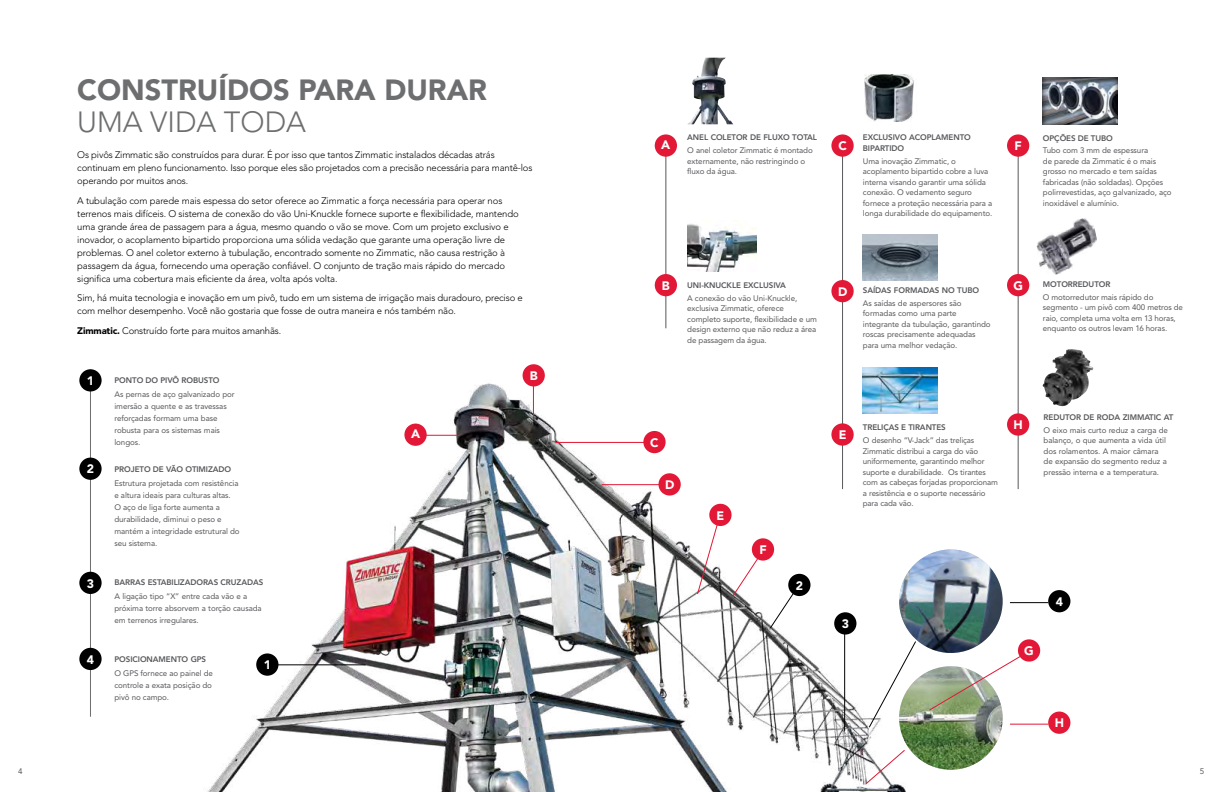
<style>
.page{position:relative;width:1224px;height:792px;background:#fff}
.page>*{position:absolute;margin:0;border:0;box-sizing:border-box;transform-origin:0 0}
.t1{font:900 29px "Avenir LT Std";color:#6d6e70}
.t2{font:300 29px "Avenir LT Std";color:#6d6e70}
.t3{font:900 12.3px "Avenir LT Std";color:#fff}
.t4{font:300 9.5px/13px "Avenir LT Std";letter-spacing:-.01em;color:#000}
.t5{font:8px/10.5px "Avenir LT Std";letter-spacing:-.01em;color:#57585b}
.t6{font:800 8px/10.5px "Avenir LT Std";letter-spacing:-.01em;color:#57585b}
.s1{font-weight:900}
</style>
<div class="page">
<img style="left:207px;top:364px;width:700px;height:428px">
<hr style="left:666px;top:139px;width:1px;height:189px;background:#57585b">
<img style="left:687px;top:224px;width:70px;height:48px">
<img style="left:688px;top:58px;width:45px;height:66px">
<img style="left:700px;top:82px;width:16px;height:10px">
<div style="left:655px;top:134px;width:22px;height:23px;background:#e21836;border-radius:50%"></div>
<div style="left:655px;top:274px;width:22px;height:22px;background:#e21836;border-radius:50%"></div>
<img style="left:863px;top:234px;width:74px;height:47px">
<img style="left:1052px;top:349px;width:20px;height:22px">
<div style="left:1034px;top:71px;width:92px;height:53px;background:#000;opacity:.75"></div>
<hr style="left:842px;top:139px;width:1px;height:350px;background:#57585b">
<div style="left:831px;top:134px;width:23px;height:23px;background:#e21836;border-radius:50%"></div>
<div style="left:831px;top:280px;width:23px;height:22px;background:#e21836;border-radius:50%"></div>
<div style="left:831px;top:423px;width:23px;height:23px;background:#e21836;border-radius:50%"></div>
<img style="left:864px;top:75px;width:50px;height:46px">
<img style="left:863px;top:368px;width:74px;height:46px">
<img style="left:1036px;top:218px;width:61px;height:57px">
<hr style="left:1018px;top:139px;width:1px;height:350px;background:#57585b">
<div style="left:1007px;top:134px;width:22px;height:23px;background:#e21836;border-radius:50%"></div>
<div style="left:1007px;top:274px;width:22px;height:22px;background:#e21836;border-radius:50%"></div>
<div style="left:1007px;top:413px;width:22px;height:23px;background:#e21836;border-radius:50%"></div>
<hr style="left:90px;top:370px;width:1px;height:347px;background:#6d6e70">
<div style="left:79px;top:369px;width:23px;height:23px;background:#000;border-radius:50%"></div>
<div style="left:79px;top:458px;width:23px;height:22px;background:#000;border-radius:50%"></div>
<div style="left:79px;top:572px;width:23px;height:22px;background:#000;border-radius:50%"></div>
<div style="left:79px;top:648px;width:23px;height:22px;background:#000;border-radius:50%"></div>
<div style="left:404px;top:424px;width:23px;height:22px;background:#e21836;border-radius:50%"></div>
<div style="left:643px;top:431px;width:23px;height:22px;background:#e21836;border-radius:50%"></div>
<div style="left:523px;top:364px;width:22px;height:23px;background:#e21836;border-radius:50%"></div>
<div style="left:658px;top:473px;width:23px;height:23px;background:#e21836;border-radius:50%"></div>
<div style="left:709px;top:504px;width:23px;height:22px;background:#e21836;border-radius:50%"></div>
<div style="left:752px;top:538px;width:22px;height:23px;background:#e21836;border-radius:50%"></div>
<hr style="left:425px;top:435px;width:35px;height:1px;background:#e21836">
<hr style="left:275px;top:665px;width:91px;height:1px;background:#000">
<hr style="left:556px;top:442px;width:91px;height:1px;background:#e21836">
<hr style="left:602px;top:484px;width:58px;height:1px;background:#e21836">
<svg style="left:697px;top:524px;width:21px;height:71px"></svg>
<svg style="left:732px;top:557px;width:27px;height:40px"></svg>
<svg style="left:770px;top:591px;width:25px;height:38px"></svg>
<hr style="left:533px;top:384px;width:1px;height:32px;background:#e21836">
<img style="left:899px;top:666px;width:104px;height:104px;border-radius:52px">
<div style="left:1018px;top:639px;width:22px;height:23px;background:#e21836;border-radius:50%"></div>
<svg style="left:929px;top:655px;width:93px;height:56px"></svg>
<div style="left:1048px;top:712px;width:22px;height:22px;background:#e21836;border-radius:50%"></div>
<hr style="left:1010px;top:724px;width:38px;height:1px;background:#e21836">
<img style="left:899px;top:549px;width:104px;height:104px;border-radius:52px">
<hr style="left:1010px;top:602px;width:38px;height:1px;background:#000">
<hr style="left:844px;top:631px;width:1px;height:100px;background:#000">
<svg style="left:865px;top:750px;width:40px;height:35px"></svg>
<svg style="left:869px;top:641px;width:47px;height:87px"></svg>
<div style="left:788px;top:574px;width:23px;height:22px;background:#000;border-radius:50%"></div>
<div style="left:1048px;top:590px;width:22px;height:22px;background:#000;border-radius:50%"></div>
<div style="left:256px;top:653px;width:22px;height:23px;background:#000;border-radius:50%"></div>
<div style="left:834px;top:612px;width:22px;height:23px;background:#000;border-radius:50%"></div>
<h1 class="t1" style="left:77px;top:72px;width:411px">CONSTRUÍDOS PARA DURAR</h1>
<h1 class="t2" style="left:77px;top:105px;width:230px">UMA VIDA TODA</h1>
<p class="t4" style="left:77px;top:148px;width:457px">Os pivôs Zimmatic são construídos para durar. É por isso que tantos Zimmatic instalados décadas atrás continuam em pleno funcionamento. Isso porque eles são projetados com a precisão necessária para mantê-los operando por muitos anos.</p>
<p class="t4" style="left:77px;top:194px;width:443px">A tubulação com parede mais espessa do setor oferece ao Zimmatic a força necessária para operar nos terrenos mais difíceis. O sistema de conexão do vão Uni-Knuckle fornece suporte e flexibilidade, mantendo uma grande área de passagem para a água, mesmo quando o vão se move. Com um projeto exclusivo e inovador, o acoplamento bipartido proporciona uma sólida vedação que garante uma operação livre de problemas. O anel coletor externo à tubulação, encontrado somente no Zimmatic, não causa restrição à passagem da água, fornecendo uma operação confiável. O conjunto de tração mais rápido do mercado significa uma cobertura mais eficiente da área, volta após volta.</p>
<p class="t4" style="left:77px;top:291px;width:447px">Sim, há muita tecnologia e inovação em um pivô, tudo em um sistema de irrigação mais duradouro, preciso e com melhor desempenho. Você não gostaria que fosse de outra maneira e nós também não.</p>
<p class="t4" style="left:77px;top:324px;width:205px"><span class="s1">Zimmatic.</span> Construído forte para muitos amanhãs.</p>
<h2 class="t3" style="left:87px;top:373px;width:9px">1</h2>
<h2 class="t3" style="left:87px;top:462px;width:9px">2</h2>
<h2 class="t3" style="left:87px;top:576px;width:9px">3</h2>
<h2 class="t3" style="left:87px;top:652px;width:9px">4</h2>
<p class="t6" style="left:114px;top:375px;width:107px">PONTO DO PIVÔ ROBUSTO</p>
<p class="t5" style="left:114px;top:388px;width:122px;line-height:12px">As pernas de aço galvanizado por imersão a quente e as travessas reforçadas formam uma base robusta para os sistemas mais longos.</p>
<p class="t6" style="left:114px;top:464px;width:118px">PROJETO DE VÃO OTIMIZADO</p>
<p class="t5" style="left:114px;top:477px;width:127px;line-height:12px">Estrutura projetada com resistência e altura ideais para culturas altas.<br>O aço de liga forte aumenta a durabilidade, diminui o peso e mantém a integridade estrutural do seu sistema.</p>
<p class="t6" style="left:114px;top:577px;width:150px">BARRAS ESTABILIZADORAS CRUZADAS</p>
<p class="t5" style="left:114px;top:590px;width:149px;line-height:12px">A ligação tipo “X” entre cada vão e a próxima torre absorvem a torção causada em terrenos irregulares.</p>
<p class="t6" style="left:114px;top:654px;width:93px">POSICIONAMENTO GPS</p>
<p class="t5" style="left:114px;top:667px;width:100px;line-height:12px;text-align:justify">O GPS fornece ao painel de controle a exata posição do pivô no campo.</p>
<h2 class="t3" style="left:264px;top:658px;width:9px">1</h2>
<h2 class="t3" style="left:411px;top:427px;width:11px">A</h2>
<h2 class="t3" style="left:530px;top:368px;width:9px">B</h2>
<h2 class="t3" style="left:661px;top:137px;width:11px">A</h2>
<p class="t6" style="left:687px;top:132px;width:131px">ANEL COLETOR DE FLUXO TOTAL</p>
<p class="t5" style="left:687px;top:145px;width:127px">O anel coletor Zimmatic é montado externamente, não restringindo o fluxo da água.</p>
<h2 class="t3" style="left:838px;top:138px;width:10px">C</h2>
<p class="t6" style="left:863px;top:132px;width:110px">EXCLUSIVO ACOPLAMENTO<br>BIPARTIDO</p>
<p class="t5" style="left:863px;top:156px;width:131px">Uma inovação Zimmatic, o acoplamento bipartido cobre a luva interna visando garantir uma sólida conexão. O vedamento seguro fornece a proteção necessária para a longa durabilidade do equipamento.</p>
<h2 class="t3" style="left:1015px;top:138px;width:9px">F</h2>
<p class="t6" style="left:1043px;top:133px;width:72px">OPÇÕES DE TUBO</p>
<p class="t5" style="left:1043px;top:145px;width:130px">Tubo com 3 mm de espessura<br>de parede da Zimmatic é o mais grosso no mercado e tem saídas fabricadas (não soldadas). Opções polirrevestidas, aço galvanizado, aço inoxidável e alumínio.</p>
<h2 class="t3" style="left:662px;top:278px;width:9px">B</h2>
<p class="t6" style="left:863px;top:285px;width:118px">SAÍDAS FORMADAS NO TUBO</p>
<p class="t5" style="left:863px;top:298px;width:129px">As saídas de aspersores são formadas como uma parte integrante da tubulação, garantindo roscas precisamente adequadas para uma melhor vedação.</p>
<p class="t6" style="left:687px;top:280px;width:100px">UNI-KNUCKLE EXCLUSIVA</p>
<p class="t5" style="left:687px;top:293px;width:131px">A conexão do vão Uni-Knuckle, exclusiva Zimmatic, oferece completo suporte, flexibilidade e um design externo que não reduz a área de passagem da água.</p>
<h2 class="t3" style="left:838px;top:284px;width:11px">D</h2>
<h2 class="t3" style="left:1013px;top:278px;width:11px">G</h2>
<p class="t6" style="left:1043px;top:279px;width:69px">MOTORREDUTOR</p>
<p class="t5" style="left:1043px;top:292px;width:142px">O motorredutor mais rápido do segmento - um pivô com 400 metros de raio, completa uma volta em 13 horas, enquanto os outros levam 16 horas.</p>
<h2 class="t3" style="left:650px;top:435px;width:10px">C</h2>
<h2 class="t3" style="left:665px;top:477px;width:11px">D</h2>
<h2 class="t3" style="left:717px;top:508px;width:9px">E</h2>
<h2 class="t3" style="left:759px;top:542px;width:9px">F</h2>
<h2 class="t3" style="left:796px;top:578px;width:9px">2</h2>
<h2 class="t3" style="left:839px;top:427px;width:9px">E</h2>
<p class="t6" style="left:863px;top:422px;width:84px">TRELIÇAS E TIRANTES</p>
<p class="t5" style="left:863px;top:435px;width:137px">O desenho “V-Jack” das treliças<br>Zimmatic distribui a carga do vão uniformemente, garantindo melhor suporte e durabilidade. Os tirantes com as cabeças forjadas proporcionam a resistência e o suporte necessário para cada vão.</p>
<h2 class="t3" style="left:1014px;top:417px;width:11px">H</h2>
<p class="t6" style="left:1044px;top:412px;width:131px">REDUTOR DE RODA ZIMMATIC AT</p>
<p class="t5" style="left:1044px;top:425px;width:126px">O eixo mais curto reduz a carga de balanço, o que aumenta a vida útil dos rolamentos. A maior câmara de expansão do segmento reduz a pressão interna e a temperatura.</p>
<h2 class="t3" style="left:842px;top:616px;width:9px">3</h2>
<h2 class="t3" style="left:1024px;top:643px;width:11px">G</h2>
<h2 class="t3" style="left:1056px;top:594px;width:9px">4</h2>
<h2 class="t3" style="left:1055px;top:716px;width:11px">H</h2>
<p class="t5" style="left:18px;top:766px;width:6px">4</p>
<p class="t5" style="left:1200px;top:766px;width:6px">5</p>
</div>
